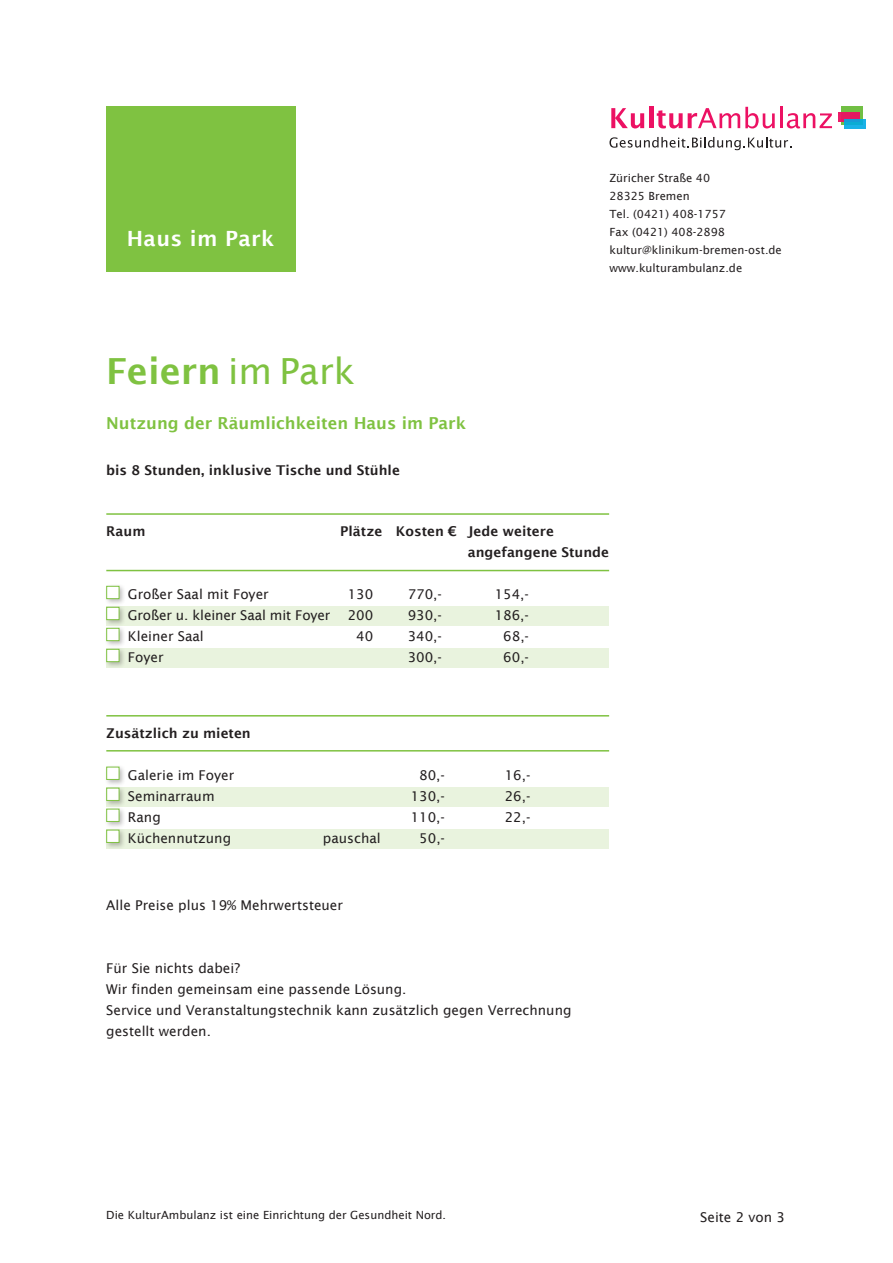
<style>
.page{position:relative;width:893px;height:1263px;background:#fff}
.page>*{position:absolute;margin:0;border:0;box-sizing:border-box;transform-origin:0 0}
.t1{font:600 36px "Lucida Sans";color:#7fc241}
.t2{font:600 21px "Lucida Sans";letter-spacing:.02em;color:#fff}
.t3{font:600 16.5px "Lucida Sans";color:#7fc241}
.t4{font:13.5px/21px "Lucida Sans";color:#231f20}
.t5{font:600 13.5px/21px "Lucida Sans";color:#231f20}
.t6{font:11.25px/18px "Lucida Sans";color:#231f20}
.s1{font-weight:400}
</style>
<div class="page">
<div style="left:106px;top:787px;width:503px;height:20px;background:#e9f3de"></div>
<div style="left:106px;top:829px;width:503px;height:20px;background:#e9f3de"></div>
<div style="left:106px;top:606px;width:503px;height:20px;background:#e9f3de"></div>
<div style="left:106px;top:648px;width:503px;height:19px;background:#e9f3de"></div>
<hr style="left:106px;top:513px;width:503px;height:2px;background:#7fc241">
<hr style="left:106px;top:570px;width:503px;height:1px;background:#7fc241">
<hr style="left:106px;top:715px;width:503px;height:1px;background:#7fc241">
<hr style="left:106px;top:750px;width:503px;height:1px;background:#7fc241">
<div style="left:104px;top:583px;width:22px;height:22px;background:#231f20;opacity:.3"></div>
<div style="left:106px;top:586px;width:13px;height:13px;background:#fff;border:1px solid #7fc241"></div>
<div style="left:104px;top:604px;width:22px;height:22px;background:#231f20;opacity:.3"></div>
<div style="left:106px;top:607px;width:13px;height:13px;background:#fff;border:1px solid #7fc241"></div>
<div style="left:104px;top:625px;width:22px;height:22px;background:#231f20;opacity:.3"></div>
<div style="left:106px;top:628px;width:13px;height:13px;background:#fff;border:1px solid #7fc241"></div>
<div style="left:104px;top:646px;width:22px;height:22px;background:#231f20;opacity:.3"></div>
<div style="left:106px;top:649px;width:13px;height:13px;background:#fff;border:1px solid #7fc241"></div>
<div style="left:104px;top:764px;width:22px;height:22px;background:#231f20;opacity:.3"></div>
<div style="left:106px;top:767px;width:13px;height:13px;background:#fff;border:1px solid #7fc241"></div>
<div style="left:104px;top:785px;width:22px;height:22px;background:#231f20;opacity:.3"></div>
<div style="left:106px;top:788px;width:13px;height:13px;background:#fff;border:1px solid #7fc241"></div>
<div style="left:104px;top:806px;width:22px;height:22px;background:#231f20;opacity:.3"></div>
<div style="left:106px;top:809px;width:13px;height:13px;background:#fff;border:1px solid #7fc241"></div>
<div style="left:104px;top:827px;width:22px;height:22px;background:#231f20;opacity:.3"></div>
<div style="left:106px;top:830px;width:13px;height:13px;background:#fff;border:1px solid #7fc241"></div>
<div style="left:841px;top:106px;width:22px;height:19px;background:#71bf44"></div>
<div style="left:838px;top:113px;width:22px;height:9px;background:#e51961"></div>
<svg style="left:844px;top:119px;width:22px;height:9px"></svg>
<svg style="left:611px;top:108px;width:33px;height:20px"></svg>
<hr style="left:649px;top:107px;width:4px;height:21px;background:#ec1163">
<svg style="left:657px;top:107px;width:118px;height:21px"></svg>
<hr style="left:780px;top:107px;width:3px;height:21px;background:#ec1163">
<svg style="left:787px;top:113px;width:45px;height:15px"></svg>
<svg style="left:609px;top:137px;width:183px;height:13px"></svg>
<div style="left:106px;top:106px;width:190px;height:166px;background:#7fc241"></div>
<h2 class="t2" style="left:127px;top:226px;width:149px">Haus im Park</h2>
<h1 class="t1" style="left:106px;top:350px;width:250px">Feiern <span class="s1">im Park</span></h1>
<p class="t3" style="left:106px;top:414px;width:361px">Nutzung der Räumlichkeiten Haus im Park</p>
<p class="t5" style="left:106px;top:459px;width:295px">bis 8 Stunden, inklusive Tische und Stühle</p>
<p class="t6" style="left:609px;top:169px;width:174px">Züricher Straße 40<br>28325 Bremen<br>Tel. (0421) 408-1757<br>Fax (0421) 408-2898 kultur@klinikum-bremen-ost.de www.kulturambulanz.de</p>
<p class="t5" style="left:106px;top:521px;width:41px">Raum</p>
<p class="t5" style="left:468px;top:521px;width:143px;text-indent:-127px">Plätze Kosten € Jede weitere angefangene Stunde</p>
<p class="t4" style="left:128px;top:584px;width:142px">Großer Saal mit Foyer</p>
<p class="t4" style="left:348px;top:584px;width:27px">130</p>
<p class="t4" style="left:408px;top:584px;width:36px">770,-</p>
<p class="t4" style="left:495px;top:584px;width:36px">154,-</p>
<p class="t4" style="left:128px;top:605px;width:204px">Großer u. kleiner Saal mit Foyer</p>
<p class="t4" style="left:348px;top:605px;width:27px">200</p>
<p class="t4" style="left:408px;top:605px;width:36px">930,-</p>
<p class="t4" style="left:495px;top:605px;width:36px">186,-</p>
<p class="t4" style="left:128px;top:626px;width:77px">Kleiner Saal</p>
<p class="t4" style="left:356px;top:626px;width:19px">40</p>
<p class="t4" style="left:408px;top:626px;width:36px">340,-</p>
<p class="t4" style="left:503px;top:626px;width:27px">68,-</p>
<p class="t4" style="left:128px;top:647px;width:37px">Foyer</p>
<p class="t4" style="left:408px;top:647px;width:36px">300,-</p>
<p class="t4" style="left:503px;top:647px;width:27px">60,-</p>
<p class="t5" style="left:106px;top:722px;width:146px">Zusätzlich zu mieten</p>
<p class="t4" style="left:128px;top:764px;width:108px">Galerie im Foyer</p>
<p class="t4" style="left:419px;top:764px;width:27px">80,-</p>
<p class="t4" style="left:505px;top:764px;width:27px">16,-</p>
<p class="t4" style="left:128px;top:785px;width:88px">Seminarraum</p>
<p class="t4" style="left:411px;top:785px;width:36px">130,-</p>
<p class="t4" style="left:505px;top:785px;width:27px">26,-</p>
<p class="t4" style="left:128px;top:806px;width:34px">Rang</p>
<p class="t4" style="left:411px;top:806px;width:36px">110,-</p>
<p class="t4" style="left:505px;top:806px;width:27px">22,-</p>
<p class="t4" style="left:128px;top:827px;width:105px">Küchennutzung</p>
<p class="t4" style="left:323px;top:827px;width:59px">pauschal</p>
<p class="t4" style="left:419px;top:827px;width:27px">50,-</p>
<p class="t4" style="left:106px;top:895px;width:238px">Alle Preise plus 19% Mehrwertsteuer</p>
<p class="t4" style="left:106px;top:958px;width:467px">Für Sie nichts dabei?<br>Wir finden gemeinsam eine passende Lösung.<br>Service und Veranstaltungstechnik kann zusätzlich gegen Verrechnung gestellt werden.</p>
<p class="t6" style="left:106px;top:1206px;width:341px">Die KulturAmbulanz ist eine Einrichtung der Gesundheit Nord.</p>
<p class="t4" style="left:700px;top:1206px;width:86px">Seite 2 von 3</p>
</div>
